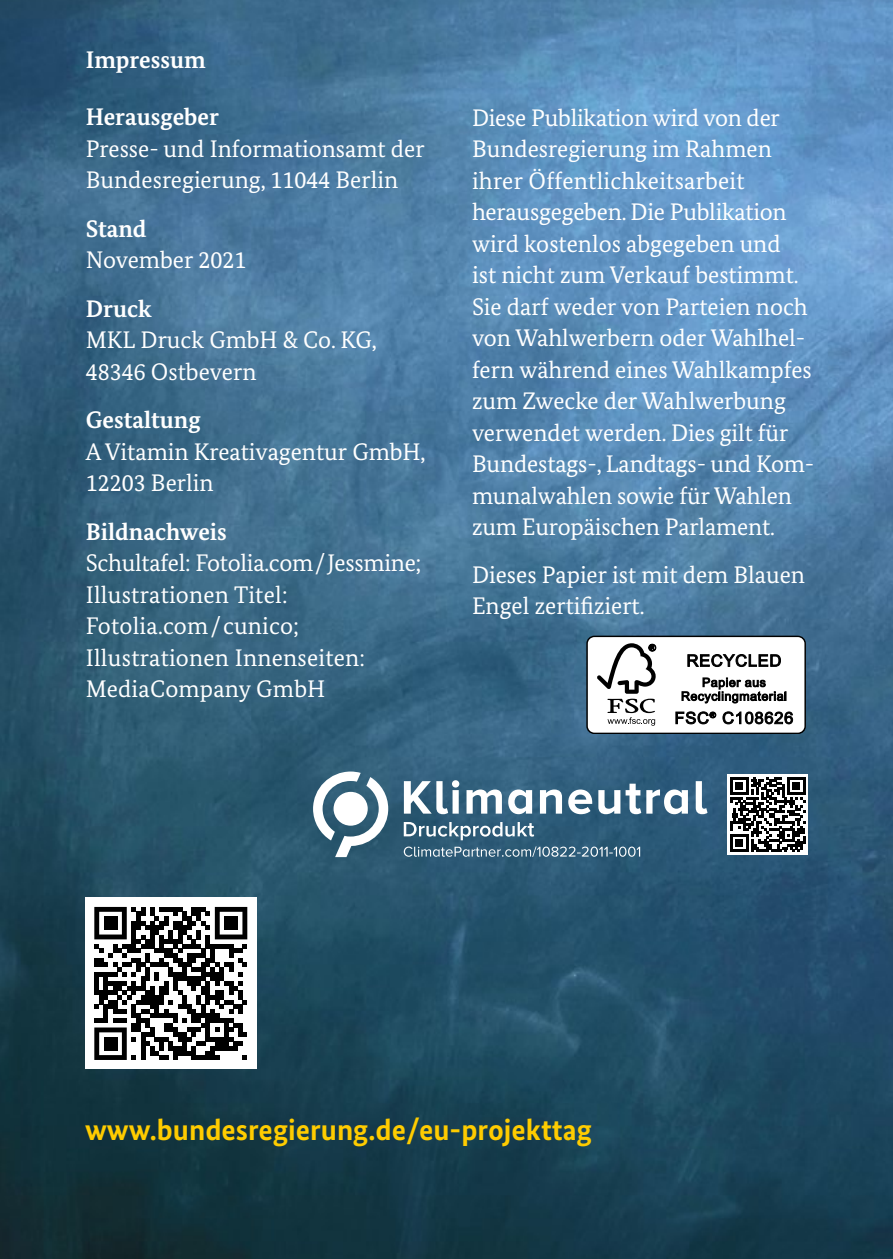
<style>
.page{position:relative;width:893px;height:1259px;background:#fff}
.page>*{position:absolute;margin:0;border:0;box-sizing:border-box;transform-origin:0 0}
.t1{font:700 30px "Bundes Sans";color:#fc0}
.t2{font:24px/31.5px "Bundes Serif";color:#fff}
.t3{font:700 24px "Bundes Serif";color:#fff}
</style>
<div class="page">
<img style="left:0;top:0;width:893px;height:1259px">
<div style="left:587px;top:636px;width:218px;height:97px;background:#fff;border-radius:7px"></div>
<div style="left:586px;top:636px;width:220px;height:98px;border:1px solid #000;border-radius:7px"></div>
<svg style="left:597px;top:643px;width:59px;height:82px"></svg>
<svg style="left:687px;top:654px;width:94px;height:13px"></svg>
<svg style="left:681px;top:677px;width:105px;height:27px"></svg>
<svg style="left:675px;top:711px;width:41px;height:13px"></svg>
<svg style="left:722px;top:711px;width:71px;height:13px"></svg>
<div style="left:85px;top:897px;width:172px;height:172px;background:#fff"></div>
<svg style="left:94px;top:907px;width:153px;height:153px"></svg>
<div style="left:104px;top:916px;width:13px;height:14px;background:#000"></div>
<div style="left:224px;top:916px;width:14px;height:14px;background:#000"></div>
<div style="left:104px;top:1036px;width:13px;height:14px;background:#000"></div>
<svg style="left:404px;top:781px;width:44px;height:33px"></svg>
<div style="left:453px;top:790px;width:6px;height:23px;background:#fff"></div>
<div style="left:452px;top:780px;width:7px;height:7px;background:#fff;border-radius:50%"></div>
<svg style="left:466px;top:789px;width:36px;height:24px"></svg>
<svg style="left:508px;top:789px;width:24px;height:25px"></svg>
<svg style="left:540px;top:789px;width:22px;height:24px"></svg>
<svg style="left:568px;top:789px;width:24px;height:25px"></svg>
<svg style="left:598px;top:790px;width:22px;height:24px"></svg>
<svg style="left:626px;top:783px;width:62px;height:31px"></svg>
<svg style="left:696px;top:781px;width:11px;height:33px"></svg>
<svg style="left:313px;top:771px;width:75px;height:86px"></svg>
<div style="left:728px;top:774px;width:80px;height:80px;background:#fff"></div>
<svg style="left:730px;top:777px;width:75px;height:75px"></svg>
<svg style="left:404px;top:822px;width:130px;height:18px"></svg>
<svg style="left:404px;top:846px;width:236px;height:11px;background:#5f8297"></svg>
<h1 class="t3" style="left:86px;top:45px;width:122px">Impressum</h1>
<h2 class="t3" style="left:86px;top:102px;width:135px">Herausgeber</h2>
<p class="t2" style="left:86px;top:132px;width:340px">Presse- und Informationsamt der<br>Bundesregierung, 11044 Berlin</p>
<h2 class="t3" style="left:86px;top:214px;width:62px">Stand</h2>
<p class="t2" style="left:86px;top:244px;width:162px">November 2021</p>
<h2 class="t3" style="left:86px;top:294px;width:67px">Druck</h2>
<p class="t2" style="left:86px;top:324px;width:293px">MKL Druck GmbH &amp; Co. KG,<br>48346 Ostbevern</p>
<h2 class="t3" style="left:86px;top:405px;width:116px">Gestaltung</h2>
<p class="t2" style="left:86px;top:435px;width:341px">A Vitamin Kreativagentur GmbH,<br>12203 Berlin</p>
<h2 class="t3" style="left:86px;top:517px;width:143px">Bildnachweis</h2>
<p class="t2" style="left:86px;top:547px;width:337px">Schultafel: Fotolia.com/Jessmine;<br>Illustrationen Titel:<br>Fotolia.com/cunico;<br>Illustrationen Innenseiten:<br>MediaCompany GmbH</p>
<p class="t2" style="left:472px;top:102px;width:344px">Diese Publikation wird von der<br>Bundesregierung im Rahmen ihrer Öffentlichkeitsarbeit herausgegeben. Die Publikation wird kostenlos abgegeben und<br>ist nicht zum Verkauf bestimmt.<br>Sie darf weder von Parteien noch von Wahlwerbern oder Wahlhel&shy;fern während eines Wahlkampfes zum Zwecke der Wahlwerbung verwendet werden. Dies gilt für<br>Bundestags-, Landtags- und Kom&shy;munalwahlen sowie für Wahlen zum Europäischen Parlament.</p>
<p class="t2" style="left:472px;top:558px;width:334px">Dieses Papier ist mit dem Blauen<br>Engel zertifiziert.</p>
<p class="t1" style="left:85px;top:1111px;width:508px">www.bundesregierung.de/eu-projekttag</p>
</div>
